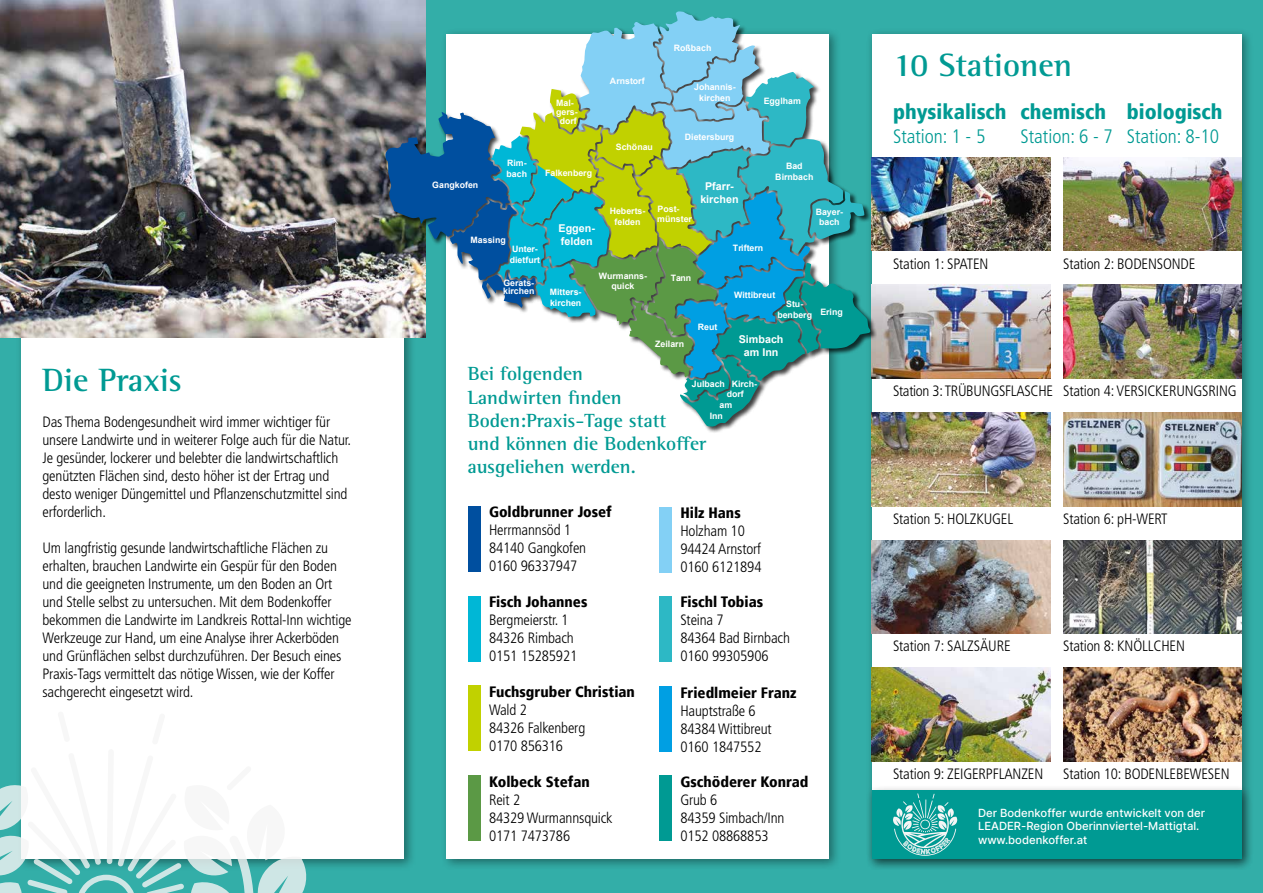
<style>
.page{position:relative;width:1263px;height:893px;background:#33aea8}
.page>*{position:absolute;margin:0;border:0;box-sizing:border-box;transform-origin:0 0}
.t1{font:700 33px "Rotis Semi Serif Std";color:#009a93}
.t2{font:900 condensed 21px "Frutiger";color:#009a93}
.t3{font:700 19.5px/23.2px "Rotis Semi Serif Std";color:#009a93}
.t4{font:300 condensed 19.5px "Frutiger";color:#009a93}
.t5{font:300 condensed 15px/18px "Frutiger";letter-spacing:-.01em;color:#000}
.t6{font:900 condensed 15px "Frutiger";color:#000}
.t7{font:500 11.25px/13.5px "Inter";color:#fff}
.t8{font:700 10.8px/12.9px "Arial";color:#fff;text-align:center}
.t9{font:700 8.85px/10.5px "Arial";color:#fff;text-align:center}
</style>
<div class="page">
<div style="left:440px;top:28px;width:401px;height:843px;background:#000;opacity:.4"></div>
<div style="left:446px;top:34px;width:383px;height:825px;background:#fff"></div>
<div style="left:15px;top:26px;width:401px;height:845px;background:#000;opacity:.4"></div>
<div style="left:21px;top:32px;width:383px;height:827px;background:#fff"></div>
<div style="left:866px;top:28px;width:388px;height:843px;background:#000;opacity:.4"></div>
<div style="left:872px;top:34px;width:370px;height:825px;background:#fff"></div>
<div style="left:866px;top:785px;width:388px;height:86px;background:#000;opacity:.4"></div>
<div style="left:872px;top:791px;width:370px;height:68px;background:#009a93"></div>
<div style="left:468px;top:506px;width:12px;height:65px;background:#004f9f"></div>
<div style="left:659px;top:507px;width:13px;height:65px;background:#83d0f5"></div>
<div style="left:659px;top:596px;width:13px;height:65px;background:#2db8c5"></div>
<div style="left:659px;top:686px;width:13px;height:66px;background:#009fe3"></div>
<div style="left:468px;top:776px;width:12px;height:65px;background:#5b9945"></div>
<div style="left:659px;top:776px;width:13px;height:65px;background:#009a93"></div>
<div style="left:468px;top:686px;width:12px;height:65px;background:#c1d100"></div>
<div style="left:468px;top:596px;width:12px;height:65px;background:#00b7d6"></div>
<svg style="left:0;top:712px;width:306px;height:181px"></svg>
<svg style="left:893px;top:793px;width:64px;height:63px"></svg>
<img style="left:0;top:0;width:425px;height:337px">
<img style="left:877px;top:157px;width:173px;height:94px">
<img style="left:877px;top:285px;width:173px;height:93px">
<img style="left:872px;top:412px;width:178px;height:94px">
<img style="left:872px;top:540px;width:178px;height:94px">
<img style="left:872px;top:668px;width:178px;height:93px">
<img style="left:1063px;top:157px;width:179px;height:94px">
<img style="left:1063px;top:285px;width:179px;height:93px">
<img style="left:1063px;top:412px;width:179px;height:94px">
<img style="left:1063px;top:540px;width:179px;height:94px">
<img style="left:1063px;top:668px;width:179px;height:93px">
<div style="left:385px;top:11px;width:492px;height:423px;background:#000;opacity:.75"></div>
<svg style="left:385px;top:11px;width:486px;height:416px"></svg>
<h1 class="t1" style="left:43px;top:360px;width:141px">Die Praxis</h1>
<p class="t5" style="left:43px;top:413px;width:310px">Das Thema Bodengesundheit wird immer wichtiger für unsere Landwirte und in weiterer Folge auch für die Natur.<br>Je gesünder, lockerer und belebter die landwirtschaftlich genützten Flächen sind, desto höher ist der Ertrag und desto weniger Düngemittel und Pflanzenschutzmittel sind erforderlich.</p>
<p class="t5" style="left:43px;top:539px;width:311px">Um langfristig gesunde landwirtschaftliche Flächen zu erhalten, brauchen Landwirte ein Gespür für den Boden und die geeigneten Instrumente, um den Boden an Ort und Stelle selbst zu untersuchen. Mit dem Bodenkoffer bekommen die Landwirte im Landkreis Rottal-Inn wichtige Werkzeuge zur Hand, um eine Analyse ihrer Ackerböden und Grünflächen selbst durchzuführen. Der Besuch eines Praxis-Tags vermittelt das nötige Wissen, wie der Koffer sachgerecht eingesetzt wird.</p>
<p class="t9" style="left:432px;top:179px;width:47px">Gangkofen</p>
<p class="t9" style="left:506px;top:158px;width:22px;text-align:left">Rim&shy;bach</p>
<p class="t9" style="left:556px;top:99px;width:23px;line-height:8.9px">Mal&shy;gers&shy;dorf</p>
<p class="t9" style="left:545px;top:168px;width:48px">Falkenberg</p>
<p class="t9" style="left:471px;top:235px;width:37px">Massing</p>
<p class="t9" style="left:510px;top:244px;width:32px;text-align:left">Unter&shy;dietfurt</p>
<p class="t8" style="left:558px;top:223px;width:38px;text-align:left">Eggen&shy;felden</p>
<p class="t9" style="left:610px;top:76px;width:36px">Arnstorf</p>
<p class="t9" style="left:616px;top:142px;width:39px">Schönau</p>
<p class="t9" style="left:674px;top:43px;width:39px">Roßbach</p>
<p class="t9" style="left:694px;top:82px;width:43px">Johannis&shy;kirchen</p>
<p class="t9" style="left:685px;top:132px;width:51px">Dietersburg</p>
<p class="t8" style="left:700px;top:180px;width:40px">Pfarr&shy;kirchen</p>
<p class="t9" style="left:610px;top:206px;width:37px">Heberts&shy;felden</p>
<p class="t9" style="left:657px;top:204px;width:36px;text-align:left">Post&shy;münster</p>
<p class="t9" style="left:764px;top:96px;width:39px">Egglham</p>
<p class="t9" style="left:775px;top:161px;width:40px">Bad<br>Birnbach</p>
<p class="t9" style="left:816px;top:207px;width:29px">Bayer&shy;bach</p>
<p class="t9" style="left:733px;top:243px;width:32px">Triftern</p>
<p class="t9" style="left:503px;top:279px;width:33px;line-height:7.8px;text-align:left">Gerats&shy;kirchen</p>
<p class="t9" style="left:550px;top:287px;width:33px;text-align:left">Mitters&shy;kirchen</p>
<p class="t9" style="left:599px;top:271px;width:50px">Wurmanns&shy;quick</p>
<p class="t9" style="left:671px;top:273px;width:22px">Tann</p>
<p class="t9" style="left:655px;top:339px;width:30px">Zeilarn</p>
<p class="t9" style="left:698px;top:321px;width:21px">Reut</p>
<p class="t9" style="left:734px;top:290px;width:43px">Wittibreut</p>
<p class="t8" style="left:739px;top:333px;width:46px">Simbach am Inn</p>
<p class="t9" style="left:777px;top:299px;width:36px">Stu&shy;benberg</p>
<h3 class="t3" style="left:468px;top:362px;width:240px">Bei folgenden<br>Landwirten finden<br>Boden:Praxis-Tage statt<br>und können die Bodenkoffer ausgeliehen werden.</h3>
<p class="t9" style="left:732px;top:379px;width:27px">Kirch-</p>
<p class="t9" style="left:727px;top:389px;width:19px">dorf</p>
<p class="t9" style="left:719px;top:400px;width:14px">am</p>
<p class="t9" style="left:710px;top:410px;width:15px">Inn</p>
<p class="t9" style="left:692px;top:379px;width:35px">Julbach</p>
<p class="t9" style="left:820px;top:307px;width:24px">Ering</p>
<p class="t6" style="left:489px;top:503px;width:124px">Goldbrunner Josef</p>
<p class="t5" style="left:489px;top:521px;width:99px">Herrmannsöd 1<br>84140 Gangkofen<br>0160 96337947</p>
<p class="t6" style="left:489px;top:593px;width:100px">Fisch Johannes</p>
<p class="t5" style="left:489px;top:611px;width:90px">Bergmeierstr. 1<br>84326 Rimbach<br>0151 15285921</p>
<p class="t6" style="left:489px;top:683px;width:147px">Fuchsgruber Christian</p>
<p class="t5" style="left:489px;top:701px;width:98px">Wald 2<br>84326 Falkenberg<br>0170 856316</p>
<p class="t6" style="left:489px;top:773px;width:102px">Kolbeck Stefan</p>
<p class="t5" style="left:489px;top:791px;width:125px">Reit 2<br>84329 Wurmannsquick<br>0171 7473786</p>
<p class="t6" style="left:680px;top:504px;width:62px">Hilz Hans</p>
<p class="t5" style="left:680px;top:522px;width:83px">Holzham 10<br>94424 Arnstorf<br>0160 6121894</p>
<p class="t6" style="left:680px;top:593px;width:84px">Fischl Tobias</p>
<p class="t5" style="left:680px;top:611px;width:111px">Steina 7<br>84364 Bad Birnbach<br>0160 99305906</p>
<p class="t6" style="left:680px;top:683px;width:118px">Friedlmeier Franz</p>
<p class="t5" style="left:680px;top:702px;width:93px">Hauptstraße 6<br>84384 Wittibreut<br>0160 1847552</p>
<p class="t6" style="left:680px;top:773px;width:129px">Gschöderer Konrad</p>
<p class="t5" style="left:680px;top:791px;width:106px">Grub 6<br>84359 Simbach/Inn<br>0152 08868853</p>
<h1 class="t1" style="left:893px;top:45px;width:181px">10 Stationen</h1>
<h2 class="t2" style="left:893px;top:100px;width:331px">physikalisch chemisch biologisch</h2>
<h3 class="t4" style="left:893px;top:125px;width:94px">Station: 1 - 5</h3>
<h3 class="t4" style="left:1020px;top:125px;width:200px">Station: 6 - 7 Station: 8-10</h3>
<p class="t5" style="left:893px;top:255px;width:97px">Station 1: SPATEN</p>
<p class="t5" style="left:1063px;top:255px;width:134px">Station 2: BODENSONDE</p>
<p class="t5" style="left:893px;top:382px;width:161px">Station 3: TRÜBUNGSFLASCHE</p>
<p class="t5" style="left:1063px;top:382px;width:175px">Station 4: VERSICKERUNGSRING</p>
<p class="t5" style="left:893px;top:510px;width:122px">Station 5: HOLZKUGEL</p>
<p class="t5" style="left:893px;top:637px;width:119px">Station 7: SALZSÄURE</p>
<p class="t5" style="left:1063px;top:510px;width:106px">Station 6: pH-WERT</p>
<p class="t5" style="left:1063px;top:637px;width:123px">Station 8: KNÖLLCHEN</p>
<p class="t5" style="left:893px;top:765px;width:152px">Station 9: ZEIGERPFLANZEN</p>
<p class="t5" style="left:1063px;top:765px;width:168px">Station 10: BODENLEBEWESEN</p>
<p class="t7" style="left:978px;top:806px;width:229px">Der Bodenkoffer wurde entwickelt von der<br>LEADER-Region Oberinnviertel-Mattigtal. www.bodenkoffer.at</p>
</div>
